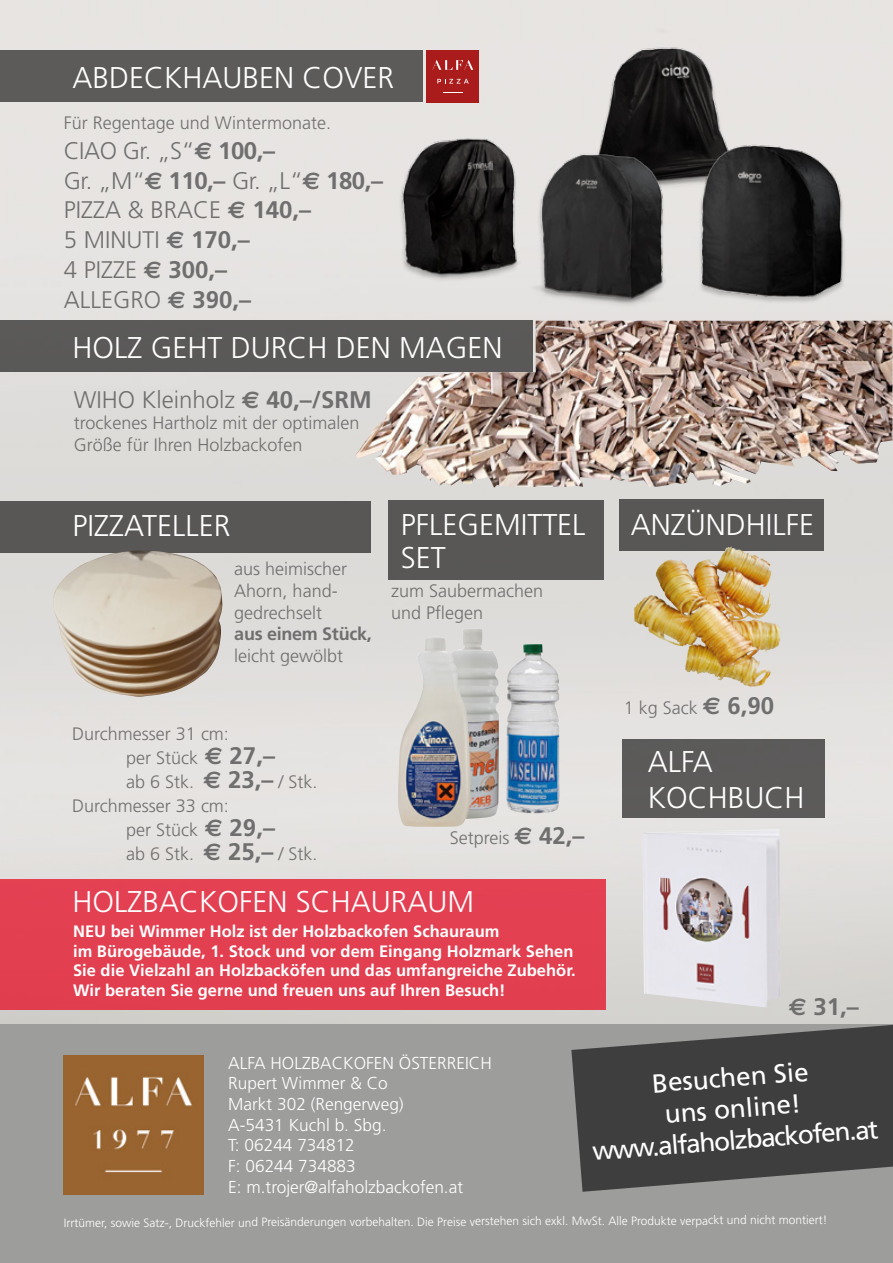
<style>
.page{position:relative;width:893px;height:1263px;background:#fff}
.page>*{position:absolute;margin:0;border:0;box-sizing:border-box;transform-origin:0 0}
.t1{font:300 30px/33px "Frutiger";color:#fff}
.t2{font:26.1px/31.5px "Frutiger";color:#fff;text-align:center}
.t3{font:300 24px/29.7px "Frutiger";color:#706f6f}
.t4{font:700 24px "Frutiger";color:#706f6f}
.t5{font:300 18px/21.6px "Frutiger";color:#706f6f}
.t6{font:700 18px "Frutiger";letter-spacing:-.015em;color:#706f6f}
.t7{font:300 17.25px/20.7px "Frutiger";color:#fff}
.t8{font:700 16.5px/19.8px "Frutiger";color:#fff}
.t9{font:300 12px "Frutiger";letter-spacing:-.005em;color:#fff}
.s1{font-family:"Euro Sans";font-weight:700}
.s2{font-weight:700}
.s3{font-family:"Euro Sans";font-weight:700;font-size:24px}
.s4{font-weight:700;font-size:24px}
.s5{font-family:"Euro Sans"}
</style>
<div class="page">
<img style="left:0;top:0;width:893px;height:1025px">
<div style="left:0;top:1025px;width:893px;height:238px;background:#9d9d9c"></div>
<svg style="left:571px;top:1025px;width:322px;height:167px;fill:#3e3e3e"></svg>
<div style="left:0;top:51px;width:423px;height:51px;background:#5c5b5a"></div>
<img style="left:573px;top:26px;width:193px;height:114px">
<img style="left:380px;top:120px;width:193px;height:176px">
<img style="left:509px;top:140px;width:193px;height:176px">
<img style="left:678px;top:132px;width:193px;height:183px">
<div style="left:0;top:320px;width:532px;height:52px;background:#5a5958"></div>
<img style="left:355px;top:321px;width:537px;height:167px">
<div style="left:0;top:879px;width:605px;height:130px;background:#e24051"></div>
<div style="left:427px;top:51px;width:52px;height:52px;background:#aa1b1b"></div>
<svg style="left:443px;top:92px;width:20px;height:1px"></svg>
<svg style="left:437px;top:79px;width:32px;height:5px"></svg>
<svg style="left:432px;top:60px;width:41px;height:10px"></svg>
<div style="left:0;top:501px;width:371px;height:51px;background:#585756"></div>
<div style="left:389px;top:501px;width:215px;height:79px;background:#585756"></div>
<div style="left:619px;top:500px;width:205px;height:51px;background:#585756"></div>
<div style="left:622px;top:739px;width:203px;height:79px;background:#5c5b5a"></div>
<img style="left:50px;top:551px;width:173px;height:146px">
<img style="left:398px;top:628px;width:162px;height:199px">
<img style="left:681px;top:547px;width:50px;height:30px">
<img style="left:642px;top:829px;width:138px;height:178px">
<img style="left:64px;top:1055px;width:139px;height:140px">
<h1 class="t1" style="left:72px;top:61px;width:323px">ABDECKHAUBEN COVER</h1>
<p class="t5" style="left:64px;top:112px;width:269px">Für Regentage und Wintermonate.</p>
<h3 class="t3" style="left:64px;top:136px;width:321px">CIAO Gr. „S“<span class="s1">€</span> <span class="s2">100,–<br></span>Gr. „M“<span class="s1">€</span> <span class="s2">110,–</span> Gr. „L“<span class="s1">€</span> <span class="s2">180,–<br></span>PIZZA &amp; BRACE <span class="s1">€</span> <span class="s2">140,–<br></span>5 MINUTI <span class="s1">€</span> <span class="s2">170,–<br></span>4 PIZZE <span class="s1">€</span> <span class="s2">300,–<br></span>ALLEGRO <span class="s1">€</span> <span class="s2">390,–</span></h3>
<h1 class="t1" style="left:72px;top:331px;width:432px">HOLZ GEHT DURCH DEN MAGEN</h1>
<h3 class="t3" style="left:74px;top:384px;width:300px">WIHO Kleinholz <span class="s1">€</span> <span class="s2">40,–/SRM</span></h3>
<p class="t5" style="left:74px;top:412px;width:287px">trockenes Hartholz mit der optimalen<br>Größe für Ihren Holzbackofen</p>
<h1 class="t1" style="left:72px;top:509px;width:159px">PIZZATELLER</h1>
<h1 class="t1" style="left:401px;top:508px;width:186px">PFLEGEMITTEL<br>SET</h1>
<h1 class="t1" style="left:631px;top:508px;width:185px">ANZÜNDHILFE</h1>
<p class="t5" style="left:234px;top:558px;width:115px">aus heimischer<br>Ahorn, hand&shy;gedrechselt</p>
<p class="t6" style="left:234px;top:623px;width:139px">aus einem Stück,</p>
<p class="t5" style="left:234px;top:645px;width:111px">leicht gewölbt</p>
<p class="t5" style="left:391px;top:580px;width:154px">zum Saubermachen und Pflegen</p>
<p class="t5" style="left:72px;top:722px;width:158px">Durchmesser 31 cm:</p>
<p class="t5" style="left:126px;top:746px;width:150px">per Stück <span class="s3">€</span> <span class="s4">27,–</span></p>
<p class="t5" style="left:126px;top:770px;width:193px">ab 6 Stk. <span class="s3">€</span> <span class="s4">23,–</span> / Stk.</p>
<p class="t5" style="left:72px;top:794px;width:158px">Durchmesser 33 cm:</p>
<p class="t5" style="left:126px;top:818px;width:150px">per Stück <span class="s3">€</span> <span class="s4">29,–</span></p>
<p class="t5" style="left:126px;top:842px;width:193px">ab 6 Stk. <span class="s3">€</span> <span class="s4">25,–</span> / Stk.</p>
<p class="t5" style="left:450px;top:826px;width:136px">Setpreis <span class="s3">€</span> <span class="s4">42,–</span></p>
<h1 class="t1" style="left:72px;top:885px;width:403px">HOLZBACKOFEN SCHAURAUM</h1>
<p class="t8" style="left:73px;top:921px;width:504px">NEU bei Wimmer Holz ist der Holzbackofen Schauraum<br>im Bürogebäude, 1. Stock und vor dem Eingang Holzmark Sehen Sie die Vielzahl an Holzbacköfen und das umfangreiche Zubehör.<br>Wir beraten Sie gerne und freuen uns auf Ihren Besuch!</p>
<p class="t5" style="left:624px;top:697px;width:152px">1 kg Sack <span class="s3">€</span> <span class="s4">6,90</span></p>
<h1 class="t1" style="left:648px;top:743px;width:158px;line-height:36px">ALFA<br>KOCHBUCH</h1>
<h3 class="t4" style="left:789px;top:992px;width:72px"><span class="s5">€</span> 31,–</h3>
<p class="t7" style="left:228px;top:1052px;width:265px">ALFA HOLZBACKOFEN ÖSTERREICH<br>Rupert Wimmer &amp; Co<br>Markt 302 (Rengerweg)<br>A-5431 Kuchl b. Sbg.<br>T: 06244 734812<br>F: 06244 734883<br>E: m.trojer@alfaholzbackofen.at</p>
<h2 class="t2" style="left:585px;top:1074px;width:288px;rotate:-5deg">Besuchen Sie<br>uns online! www.alfaholzbackofen.at</h2>
<p class="t9" style="left:64px;top:1215px;width:765px">Irrtümer, sowie Satz-, Druckfehler und Preisänderungen vorbehalten. Die Preise verstehen sich exkl. MwSt. Alle Produkte verpackt und nicht montiert!</p>
</div>
